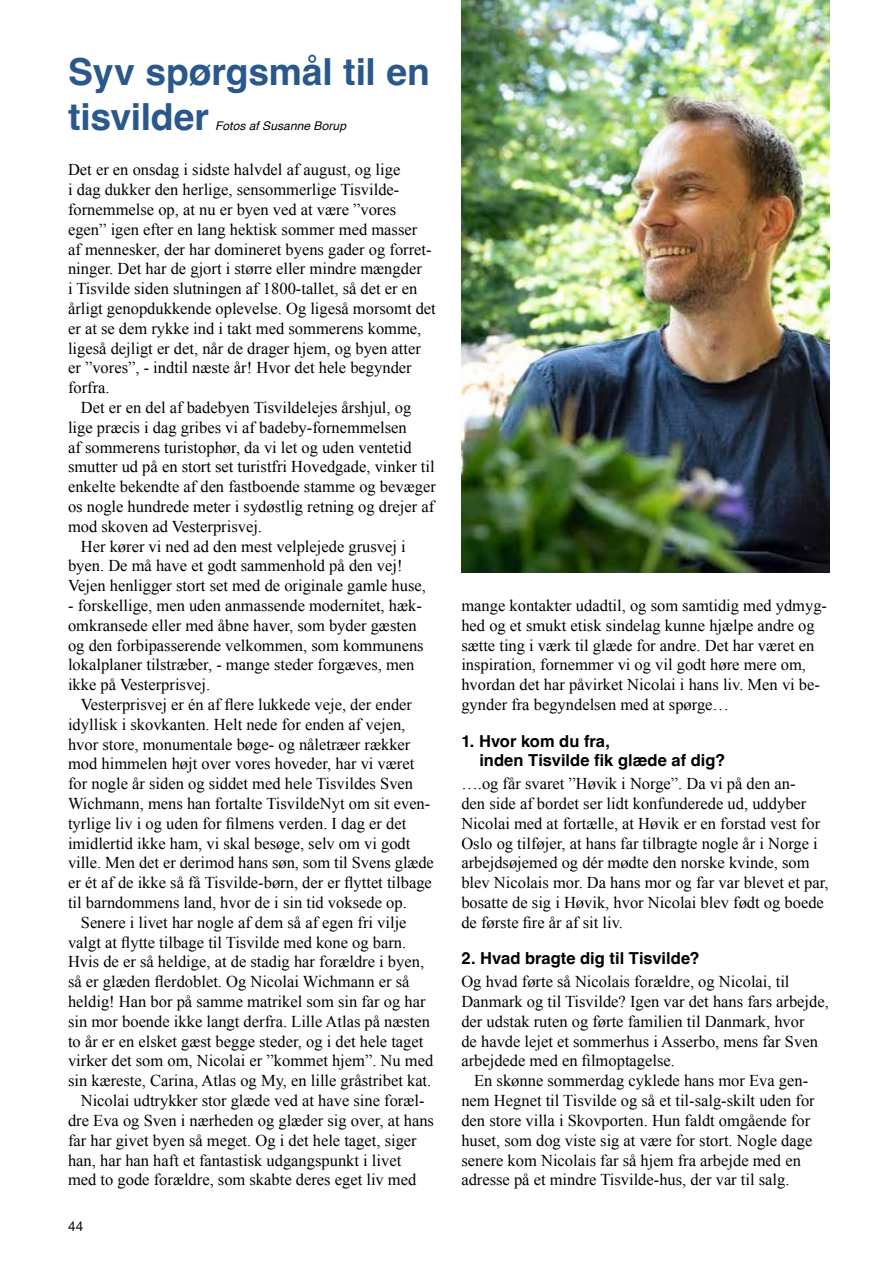
<style>
.page{position:relative;width:893px;height:1263px;background:#fff}
.page>*{position:absolute;margin:0;border:0;box-sizing:border-box;transform-origin:0 0}
.t1{font:700 37.35px/44.8px "Helvetica";letter-spacing:-.005em;color:#2a588c}
.t2{font:16.5px/19.8px "Times New Roman";color:#000}
.t3{font:700 16.5px/19.8px "Helvetica";color:#000}
.t4{font:13.5px "Helvetica Neue";color:#000}
.t5{font:italic 12px "Helvetica";letter-spacing:.01em;color:#000}
</style>
<div class="page">
<img style="left:461px;top:0;width:368px;height:573px">
<h1 class="t1" style="left:68px;top:54px;width:363px">Syv spørgsmål til en tisvilder</h1>
<p class="t5" style="left:215px;top:116px;width:132px">Fotos af Susanne Borup</p>
<p class="t2" style="left:68px;top:160px;width:369px">Det er en onsdag i sidste halvdel af august, og lige<br>i dag dukker den herlige, sensommerlige Tisvilde&shy;fornemmelse op, at nu er byen ved at være ”vores egen” igen efter en lang hektisk sommer med masser<br>af mennesker, der har domineret byens gader og forret&shy;ninger. Det har de gjort i større eller mindre mængder<br>i Tisvilde siden slutningen af 1800-tallet, så det er en årligt genopdukkende oplevelse. Og ligeså morsomt det er at se dem rykke ind i takt med sommerens komme, ligeså dejligt er det, når de drager hjem, og byen atter er ”vores”, - indtil næste år! Hvor det hele begynder forfra.</p>
<p class="t2" style="left:81px;top:397px;width:332px">Det er en del af badebyen Tisvildelejes årshjul, og</p>
<p class="t2" style="left:68px;top:417px;width:340px">lige præcis i dag gribes vi af badeby-fornemmelsen</p>
<p class="t2" style="left:68px;top:437px;width:345px">af sommerens turistophør, da vi let og uden ventetid</p>
<p class="t2" style="left:68px;top:457px;width:368px">smutter ud på en stort set turistfri Hovedgade, vinker til</p>
<p class="t2" style="left:68px;top:476px;width:369px">enkelte bekendte af den fastboende stamme og bevæger</p>
<p class="t2" style="left:68px;top:496px;width:368px">os nogle hundrede meter i sydøstlig retning og drejer af</p>
<p class="t2" style="left:68px;top:516px;width:196px">mod skoven ad Vesterprisvej.</p>
<p class="t2" style="left:81px;top:536px;width:326px">Her kører vi ned ad den mest velplejede grusvej i</p>
<p class="t2" style="left:68px;top:556px;width:336px">byen. De må have et godt sammenhold på den vej!</p>
<p class="t2" style="left:68px;top:575px;width:359px">Vejen henligger stort set med de originale gamle huse,</p>
<p class="t2" style="left:68px;top:595px;width:357px">- forskellige, men uden anmassende modernitet, hæk&shy;omkransede eller med åbne haver, som byder gæsten og den forbipasserende velkommen, som kommunens lokalplaner tilstræber, - mange steder forgæves, men ikke på Vesterprisvej.</p>
<p class="t2" style="left:81px;top:694px;width:333px">Vesterprisvej er én af flere lukkede veje, der ender</p>
<p class="t2" style="left:68px;top:714px;width:339px">idyllisk i skovkanten. Helt nede for enden af vejen,</p>
<p class="t2" style="left:68px;top:734px;width:344px">hvor store, monumentale bøge- og nåletræer rækker</p>
<p class="t2" style="left:68px;top:754px;width:348px">mod himmelen højt over vores hoveder, har vi været</p>
<p class="t2" style="left:68px;top:773px;width:347px">for nogle år siden og siddet med hele Tisvildes Sven</p>
<p class="t2" style="left:68px;top:793px;width:364px">Wichmann, mens han fortalte TisvildeNyt om sit even-</p>
<p class="t2" style="left:68px;top:813px;width:340px">tyrlige liv i og uden for filmens verden. I dag er det</p>
<p class="t2" style="left:68px;top:833px;width:344px">imidlertid ikke ham, vi skal besøge, selv om vi godt</p>
<p class="t2" style="left:68px;top:853px;width:367px">ville. Men det er derimod hans søn, som til Svens glæde</p>
<p class="t2" style="left:68px;top:872px;width:365px">er ét af de ikke så få Tisvilde-børn, der er flyttet tilbage</p>
<p class="t2" style="left:68px;top:892px;width:340px">til barndommens land, hvor de i sin tid voksede op.</p>
<p class="t2" style="left:81px;top:912px;width:327px">Senere i livet har nogle af dem så af egen fri vilje</p>
<p class="t2" style="left:68px;top:932px;width:340px">valgt at flytte tilbage til Tisvilde med kone og barn.</p>
<p class="t2" style="left:68px;top:952px;width:358px">Hvis de er så heldige, at de stadig har forældre i byen,</p>
<p class="t2" style="left:68px;top:971px;width:343px">så er glæden flerdoblet. Og Nicolai Wichmann er så</p>
<p class="t2" style="left:68px;top:991px;width:359px">heldig! Han bor på samme matrikel som sin far og har</p>
<p class="t2" style="left:68px;top:1011px;width:364px">sin mor boende ikke langt derfra. Lille Atlas på næsten</p>
<p class="t2" style="left:68px;top:1031px;width:357px">to år er en elsket gæst begge steder, og i det hele taget</p>
<p class="t2" style="left:68px;top:1051px;width:367px">virker det som om, Nicolai er ”kommet hjem”. Nu med</p>
<p class="t2" style="left:68px;top:1070px;width:365px">sin kæreste, Carina, Atlas og My, en lille gråstribet kat.</p>
<p class="t2" style="left:81px;top:1090px;width:345px">Nicolai udtrykker stor glæde ved at have sine foræl-</p>
<p class="t2" style="left:68px;top:1110px;width:367px">dre Eva og Sven i nærheden og glæder sig over, at hans</p>
<p class="t2" style="left:68px;top:1130px;width:350px">far har givet byen så meget. Og i det hele taget, siger</p>
<p class="t2" style="left:68px;top:1150px;width:335px">han, har han haft et fantastisk udgangspunkt i livet</p>
<p class="t2" style="left:68px;top:1169px;width:350px">med to gode forældre, som skabte deres eget liv med</p>
<p class="t4" style="left:68px;top:1216px;width:17px">44</p>
<p class="t2" style="left:461px;top:595px;width:367px">mange kontakter udadtil, og som samtidig med ydmyg&shy;hed og et smukt etisk sindelag kunne hjælpe andre og sætte ting i værk til glæde for andre. Det har været en inspiration, fornemmer vi og vil godt høre mere om, hvordan det har påvirket Nicolai i hans liv. Men vi be&shy;gynder fra begyndelsen med at spørge…</p>
<p class="t3" style="left:479px;top:733px;width:247px;text-indent:-18px">1. Hvor kom du fra,<br>inden Tisvilde fik glæde af dig?</p>
<p class="t2" style="left:461px;top:773px;width:369px">….og får svaret ”Høvik i Norge”. Da vi på den an-<br>den side af bordet ser lidt konfunderede ud, uddyber Nicolai med at fortælle, at Høvik er en forstad vest for Oslo og tilføjer, at hans far tilbragte nogle år i Norge i arbejdsøjemed og dér mødte den norske kvinde, som blev Nicolais mor. Da hans mor og far var blevet et par, bosatte de sig i Høvik, hvor Nicolai blev født og boede de første fire år af sit liv.</p>
<p class="t3" style="left:461px;top:950px;width:240px">2. Hvad bragte dig til Tisvilde?</p>
<p class="t2" style="left:461px;top:971px;width:369px">Og hvad førte så Nicolais forældre, og Nicolai, til Danmark og til Tisvilde? Igen var det hans fars arbejde, der udstak ruten og førte familien til Danmark, hvor<br>de havde lejet et sommerhus i Asserbo, mens far Sven arbejdede med en filmoptagelse.</p>
<p class="t2" style="left:461px;top:1070px;width:355px;text-indent:13px">En skønne sommerdag cyklede hans mor Eva gen&shy;nem Hegnet til Tisvilde og så et til-salg-skilt uden for den store villa i Skovporten. Hun faldt omgående for huset, som dog viste sig at være for stort. Nogle dage senere kom Nicolais far så hjem fra arbejde med en adresse på et mindre Tisvilde-hus, der var til salg.</p>
</div>
